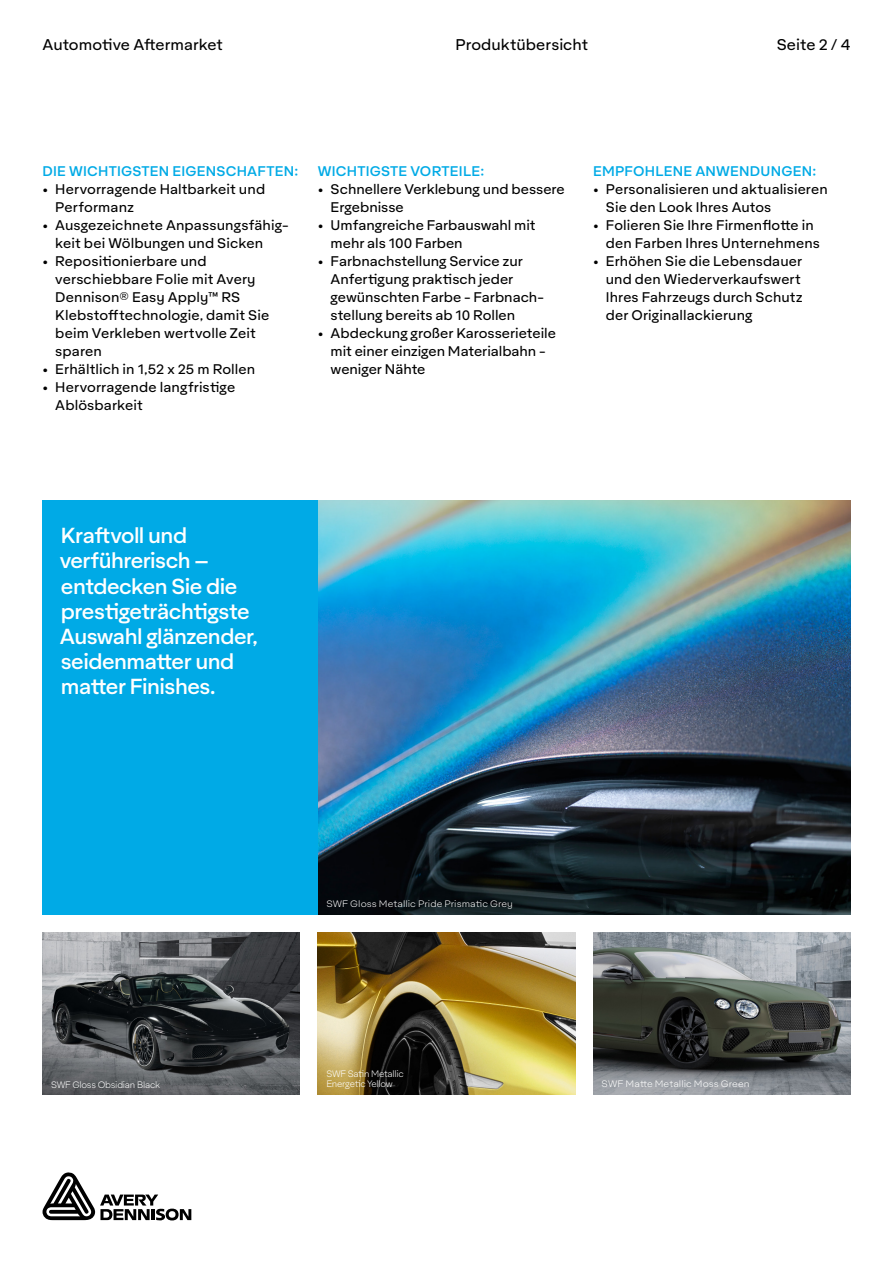
<style>
.page{position:relative;width:893px;height:1263px;background:#fff}
.page>*{position:absolute;margin:0;border:0;box-sizing:border-box;transform-origin:0 0}
.Inleiding{font:500 21px/25.2px "Aktifo A";letter-spacing:-.025em;color:#fff}
.t1{font:15px "Aktifo A";color:#000}
.t2{font:13.5px/18px "Aktifo A";letter-spacing:.005em;color:#000}
.Subheading_9_12{font:500 13.5px "Aktifo A";letter-spacing:.015em;color:#00aae6}
.Product{font:300 9px "Aktifo A";color:#fff;scale:1.05 1}
.Product-2{font:300 9px/10.5px "Aktifo A";letter-spacing:-.025em;color:#fff}
</style>
<div class="page">
<img style="left:318px;top:500px;width:532px;height:414px">
<img style="left:318px;top:932px;width:257px;height:162px">
<img style="left:593px;top:932px;width:257px;height:162px">
<img style="left:43px;top:932px;width:257px;height:162px">
<div style="left:43px;top:500px;width:275px;height:414px;background:#00aae6"></div>
<svg style="left:43px;top:1172px;width:148px;height:48px"></svg>
<p class="t1" style="left:43px;top:36px;width:182px">Automotive Aftermarket</p>
<p class="t1" style="left:455px;top:36px;width:134px">Produktübersicht</p>
<p class="t1" style="left:777px;top:36px;width:75px">Seite 2 / 4</p>
<p class="Subheading_9_12" style="left:43px;top:163px;width:257px">DIE WICHTIGSTEN EIGENSCHAFTEN:</p>
<p class="t2" style="left:55px;top:180px;width:211px;text-indent:-13px">• Hervorragende Haltbarkeit und<br>Performanz</p>
<p class="t2" style="left:55px;top:216px;width:235px;text-indent:-13px">• Ausgezeichnete Anpassungsfähig&shy;keit bei Wölbungen und Sicken</p>
<p class="t2" style="left:55px;top:252px;width:216px;text-indent:-13px">• Repositionierbare und verschiebbare Folie mit Avery<br>Dennison® Easy Apply™ RS<br>Klebstofftechnologie, damit Sie beim Verkleben wertvolle Zeit sparen</p>
<p class="t2" style="left:43px;top:360px;width:214px">• Erhältlich in 1,52 x 25 m Rollen</p>
<p class="t2" style="left:55px;top:378px;width:181px;text-indent:-13px">• Hervorragende langfristige<br>Ablösbarkeit</p>
<p class="Subheading_9_12" style="left:318px;top:163px;width:168px">WICHTIGSTE VORTEILE:</p>
<p class="t2" style="left:331px;top:180px;width:236px;text-indent:-13px">• Schnellere Verklebung und bessere<br>Ergebnisse</p>
<p class="t2" style="left:331px;top:216px;width:207px;text-indent:-13px">• Umfangreiche Farbauswahl mit mehr als 100 Farben</p>
<p class="t2" style="left:331px;top:252px;width:215px;text-indent:-13px">• Farbnachstellung Service zur<br>Anfertigung praktisch jeder gewünschten Farbe - Farbnach&shy;stellung bereits ab 10 Rollen</p>
<p class="t2" style="left:331px;top:324px;width:227px;text-indent:-13px">• Abdeckung großer Karosserieteile mit einer einzigen Materialbahn - weniger Nähte</p>
<p class="Subheading_9_12" style="left:593px;top:163px;width:225px">EMPFOHLENE ANWENDUNGEN:</p>
<p class="t2" style="left:606px;top:180px;width:223px;text-indent:-13px">• Personalisieren und aktualisieren<br>Sie den Look Ihres Autos</p>
<p class="t2" style="left:606px;top:216px;width:216px;text-indent:-13px">• Folieren Sie Ihre Firmenflotte in den Farben Ihres Unternehmens</p>
<p class="t2" style="left:606px;top:252px;width:198px;text-indent:-13px">• Erhöhen Sie die Lebensdauer und den Wiederverkaufswert<br>Ihres Fahrzeugs durch Schutz der Originallackierung</p>
<p class="Inleiding" style="left:60px;top:523px;width:151px">Kraftvoll und verführerisch –</p>
<p class="Inleiding" style="left:61px;top:573px;width:178px">entdecken Sie die</p>
<p class="Inleiding" style="left:60px;top:598px;width:199px">prestigeträchtigste<br>Auswahl glänzender, seidenmatter und</p>
<p class="Inleiding" style="left:61px;top:674px;width:156px">matter Finishes.</p>
<p class="Product-2" style="left:51px;top:1079px;width:111px">SWF Gloss Obsidian Black</p>
<p class="Product" style="left:326px;top:898px;width:179px">SWF Gloss Metallic Pride Prismatic Grey</p>
<p class="Product-2" style="left:326px;top:1068px;width:79px">SWF Satin Metallic<br>Energetic Yellow</p>
<p class="Product" style="left:602px;top:1078px;width:143px">SWF Matte Metallic Moss Green</p>
</div>
